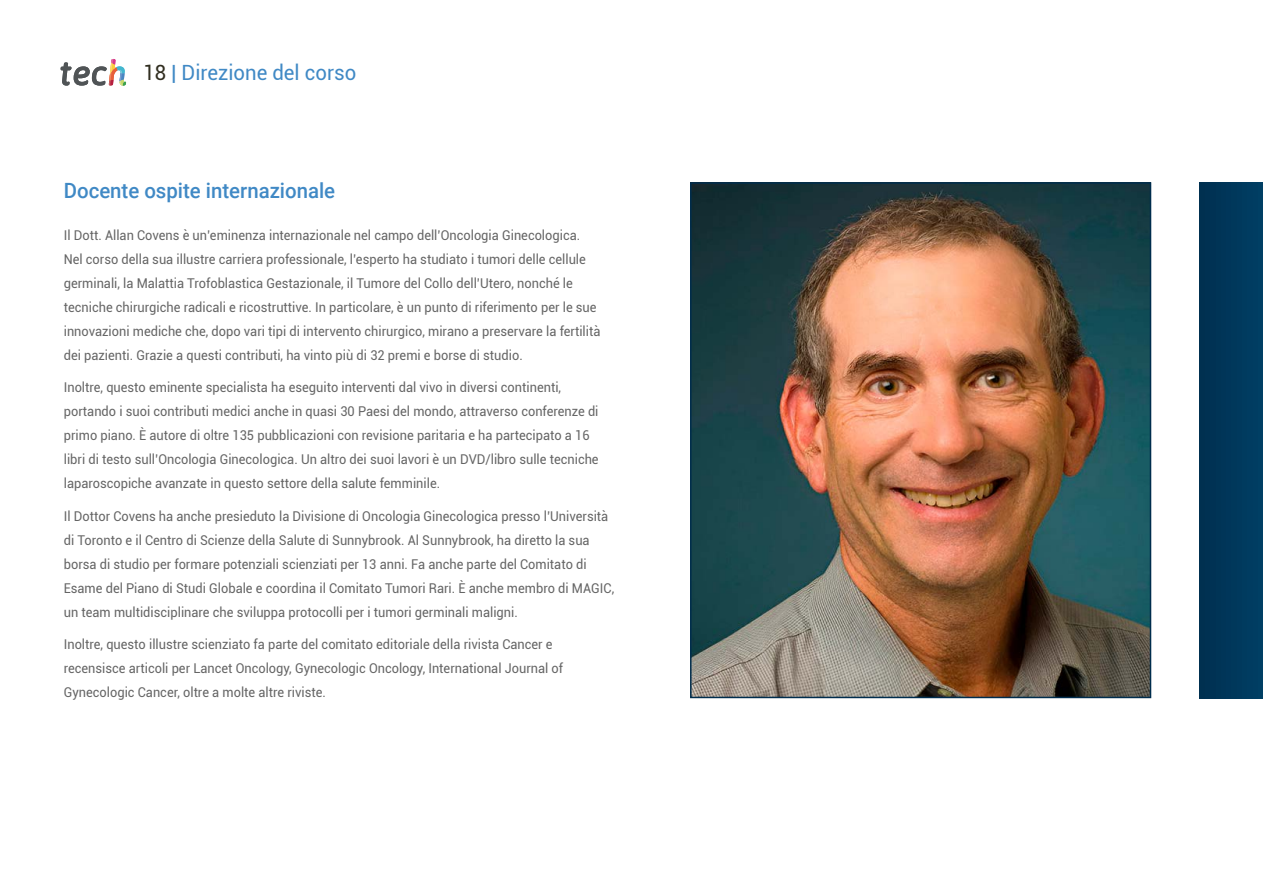
<style>
.page{position:relative;width:1263px;height:893px;background:#fff}
.page>*{position:absolute;margin:0;border:0;box-sizing:border-box;transform-origin:0 0}
.t1{font:500 21px "Roboto";color:#4089c5}
.t2{font:21px "Roboto";color:#4089c5}
.t3{font:13.5px/24px "Roboto";color:#656565;scale:.95 1}
.s1{color:#312e20}
</style>
<div class="page">
<img style="left:693px;top:185px;width:455px;height:510px">
<div style="left:690px;top:182px;width:461px;height:516px;border:2px solid #002d4d"></div>
<svg style="left:61px;top:59px;width:65px;height:27px"></svg>
<div style="left:1199px;top:182px;width:64px;height:516px;background:#00365a"></div>
<h1 class="t2" style="left:144px;top:57px;width:214px"><span class="s1">18</span> | Direzione del corso</h1>
<h1 class="t1" style="left:64px;top:176px;width:273px">Docente ospite internazionale</h1>
<p class="t3" style="left:64px;top:222px;width:566px">Il Dott. Allan Covens è un’eminenza internazionale nel campo dell’Oncologia Ginecologica.<br>Nel corso della sua illustre carriera professionale, l’esperto ha studiato i tumori delle cellule germinali, la Malattia Trofoblastica Gestazionale, il Tumore del Collo dell’Utero, nonché le tecniche chirurgiche radicali e ricostruttive. In particolare, è un punto di riferimento per le sue innovazioni mediche che, dopo vari tipi di intervento chirurgico, mirano a preservare la fertilità dei pazienti. Grazie a questi contributi, ha vinto più di 32 premi e borse di studio.</p>
<p class="t3" style="left:64px;top:375px;width:564px">Inoltre, questo eminente specialista ha eseguito interventi dal vivo in diversi continenti, portando i suoi contributi medici anche in quasi 30 Paesi del mondo, attraverso conferenze di primo piano. È autore di oltre 135 pubblicazioni con revisione paritaria e ha partecipato a 16 libri di testo sull’Oncologia Ginecologica. Un altro dei suoi lavori è un DVD/libro sulle tecniche laparoscopiche avanzate in questo settore della salute femminile.</p>
<p class="t3" style="left:64px;top:503px;width:581px">Il Dottor Covens ha anche presieduto la Divisione di Oncologia Ginecologica presso l’Università di Toronto e il Centro di Scienze della Salute di Sunnybrook. Al Sunnybrook, ha diretto la sua borsa di studio per formare potenziali scienziati per 13 anni. Fa anche parte del Comitato di Esame del Piano di Studi Globale e coordina il Comitato Tumori Rari. È anche membro di MAGIC, un team multidisciplinare che sviluppa protocolli per i tumori germinali maligni.</p>
<p class="t3" style="left:64px;top:632px;width:527px">Inoltre, questo illustre scienziato fa parte del comitato editoriale della rivista Cancer e recensisce articoli per Lancet Oncology, Gynecologic Oncology, International Journal of<br>Gynecologic Cancer, oltre a molte altre riviste.</p>
</div>
